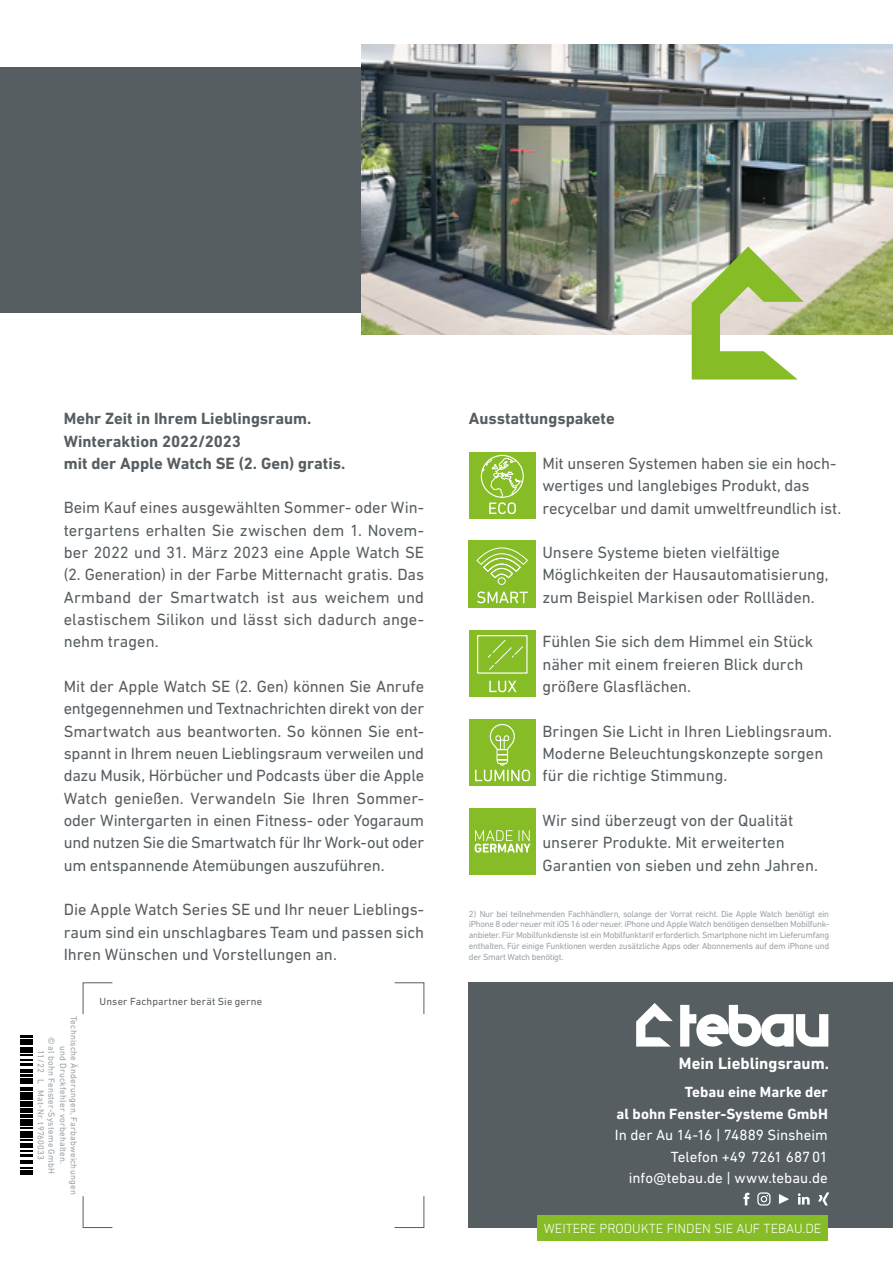
<style>
.page{position:relative;width:893px;height:1263px;background:#fff}
.page>*{position:absolute;margin:0;border:0;box-sizing:border-box;transform-origin:0 0}
.t1{font:700 16.65px "DIN Next LT Pro";color:#fff}
.t2{font:16.5px/22.4px "DIN Next LT Pro";letter-spacing:-.005em;color:#575e62}
.t3{font:700 16.5px/22.4px "DIN Next LT Pro";color:#575e62}
.t4{font:15px/21.6px "DIN Next LT Pro";color:#fff;text-align:right}
.t5{font:700 15px/21.6px "DIN Next LT Pro";letter-spacing:.005em;color:#fff;text-align:right}
.t6{font:300 13.5px "DIN Next LT Pro";color:#fff}
.t7{font:10.5px "DIN Next LT Pro";letter-spacing:.015em;color:#575e62}
.t8{font:9px/10.8px "DIN Next LT Pro";letter-spacing:.02em;color:#9ca3a7;text-align:center}
</style>
<div class="page">
<div style="left:0;top:67px;width:649px;height:246px;background:#575e62"></div>
<svg style="left:394px;top:982px;width:31px;height:33px"></svg>
<svg style="left:394px;top:1196px;width:31px;height:32px"></svg>
<svg style="left:82px;top:1196px;width:31px;height:32px"></svg>
<svg style="left:82px;top:982px;width:31px;height:33px"></svg>
<svg style="left:20px;top:1035px;width:13px;height:140px"></svg>
<svg style="left:21px;top:1128px;width:12px;height:46px"></svg>
<hr style="left:21px;top:1122px;width:12px;height:4px;background:#000">
<svg style="left:21px;top:1101px;width:12px;height:20px"></svg>
<hr style="left:21px;top:1096px;width:12px;height:4px;background:#000">
<svg style="left:21px;top:1036px;width:12px;height:59px"></svg>
<div style="left:469px;top:982px;width:424px;height:246px;background:#575e62"></div>
<div style="left:537px;top:1215px;width:291px;height:25px;background:#86bc25"></div>
<svg style="left:636px;top:1003px;width:37px;height:43px"></svg>
<svg style="left:680px;top:1005px;width:148px;height:41px"></svg>
<svg style="left:779px;top:1194px;width:10px;height:10px"></svg>
<svg style="left:743px;top:1193px;width:6px;height:12px"></svg>
<svg style="left:798px;top:1193px;width:12px;height:11px"></svg>
<svg style="left:818px;top:1192px;width:11px;height:13px"></svg>
<svg style="left:757px;top:1192px;width:13px;height:13px"></svg>
<div style="left:469px;top:630px;width:67px;height:67px;background:#86bc25"></div>
<svg style="left:489px;top:681px;width:27px;height:11px"></svg>
<div style="left:477px;top:635px;width:51px;height:39px;border:1px solid #fff"></div>
<svg style="left:487px;top:640px;width:36px;height:30px"></svg>
<div style="left:469px;top:719px;width:67px;height:67px;background:#86bc25"></div>
<svg style="left:475px;top:723px;width:55px;height:58px"></svg>
<div style="left:469px;top:452px;width:67px;height:67px;background:#86bc25"></div>
<div style="left:481px;top:455px;width:43px;height:43px;border:1px solid #fff;border-radius:50%"></div>
<svg style="left:482px;top:457px;width:42px;height:57px"></svg>
<div style="left:469px;top:808px;width:67px;height:67px;background:#86bc25"></div>
<svg style="left:475px;top:830px;width:56px;height:22px"></svg>
<div style="left:469px;top:541px;width:67px;height:67px;background:#86bc25"></div>
<svg style="left:477px;top:591px;width:51px;height:12px"></svg>
<svg style="left:476px;top:547px;width:52px;height:38px"></svg>
<img style="left:361px;top:45px;width:532px;height:290px">
<svg style="left:692px;top:246px;width:112px;height:133px"></svg>
<p class="t3" style="left:64px;top:407px;width:283px">Mehr Zeit in Ihrem Lieblingsraum.<br>Winteraktion 2022/2023<br>mit der Apple Watch SE (2. Gen) gratis.</p>
<p class="t2" style="left:64px;top:496px;width:362px;text-align:justify">Beim Kauf eines ausgewählten Sommer- oder Win&shy;tergartens erhalten Sie zwischen dem 1. Novem&shy;ber 2022 und 31. März 2023 eine Apple Watch SE (2. Generation) in der Farbe Mitternacht gratis. Das Armband der Smartwatch ist aus weichem und elastischem Silikon und lässt sich dadurch ange&shy;nehm tragen.</p>
<p class="t2" style="left:64px;top:675px;width:362px;text-align:justify">Mit der Apple Watch SE (2. Gen) können Sie Anrufe entgegennehmen und Textnachrichten direkt von der Smartwatch aus beantworten. So können Sie ent&shy;spannt in Ihrem neuen Lieblingsraum verweilen und dazu Musik, Hörbücher und Podcasts über die Apple Watch genießen. Verwandeln Sie Ihren Sommer&shy;oder Wintergarten in einen Fitness- oder Yogaraum und nutzen Sie die Smartwatch für Ihr Work-out oder um entspannende Atemübungen auszuführen.</p>
<p class="t2" style="left:64px;top:898px;width:362px;text-align:justify">Die Apple Watch Series SE und Ihr neuer Lieblings&shy;raum sind ein unschlagbares Team und passen sich Ihren Wünschen und Vorstellungen an.</p>
<p class="t8" style="left:469px;top:908px;width:362px;text-align:justify">2) Nur bei teilnehmenden Fachhändlern, solange der Vorrat reicht. Die Apple Watch benötigt ein iPhone 8 oder neuer mit iOS 16 oder neuer. iPhone und Apple Watch benötigen denselben Mobilfunk&shy;anbieter. Für Mobilfunkdienste ist ein Mobilfunktarif erforderlich. Smartphone nicht im Lieferumfang enthalten. Für einige Funktionen werden zusätzliche Apps oder Abonnements auf dem iPhone und der Smart Watch benötigt.</p>
<p class="t3" style="left:469px;top:407px;width:147px">Ausstattungspakete</p>
<p class="t2" style="left:542px;top:452px;width:300px">Mit unseren Systemen haben sie ein hoch&shy;wertiges und langlebiges Produkt, das recycelbar und damit umweltfreundlich ist.</p>
<p class="t2" style="left:542px;top:541px;width:288px">Unsere Systeme bieten vielfältige<br>Möglichkeiten der Hausautomatisierung, zum Beispiel Markisen oder Rollläden.</p>
<p class="t2" style="left:542px;top:630px;width:272px">Fühlen Sie sich dem Himmel ein Stück näher mit einem freieren Blick durch größere Glasflächen.</p>
<p class="t2" style="left:542px;top:720px;width:291px">Bringen Sie Licht in Ihren Lieblingsraum.<br>Moderne Beleuchtungskonzepte sorgen für die richtige Stimmung.</p>
<p class="t2" style="left:542px;top:809px;width:277px">Wir sind überzeugt von der Qualität unserer Produkte. Mit erweiterten<br>Garantien von sieben und zehn Jahren.</p>
<p class="t8" style="left:79px;top:1016px;width:180px;rotate:90deg">Technische Änderungen, Farbabweichungen und Druckfehler vorbehalten.</p>
<p class="t8" style="left:57px;top:1036px;width:139px;rotate:90deg">© al bohn Fenster-Systeme GmbH<br>11/22 L Mat-Nr. t9760033</p>
<p class="t7" style="left:100px;top:995px;width:164px">Unser Fachpartner berät Sie gerne</p>
<p class="t1" style="left:679px;top:1053px;width:152px">Mein Lieblingsraum.</p>
<p class="t5" style="left:616px;top:1081px;width:213px">Tebau eine Marke der<br>al bohn Fenster-Systeme GmbH</p>
<p class="t4" style="left:615px;top:1124px;width:215px">In der Au 14-16 | 74889 Sinsheim<br>Telefon +49 7261 68701 info@tebau.de | www.tebau.de</p>
<p class="t6" style="left:544px;top:1220px;width:279px">WEITERE PRODUKTE FINDEN SIE AUF TEBAU.DE</p>
</div>
